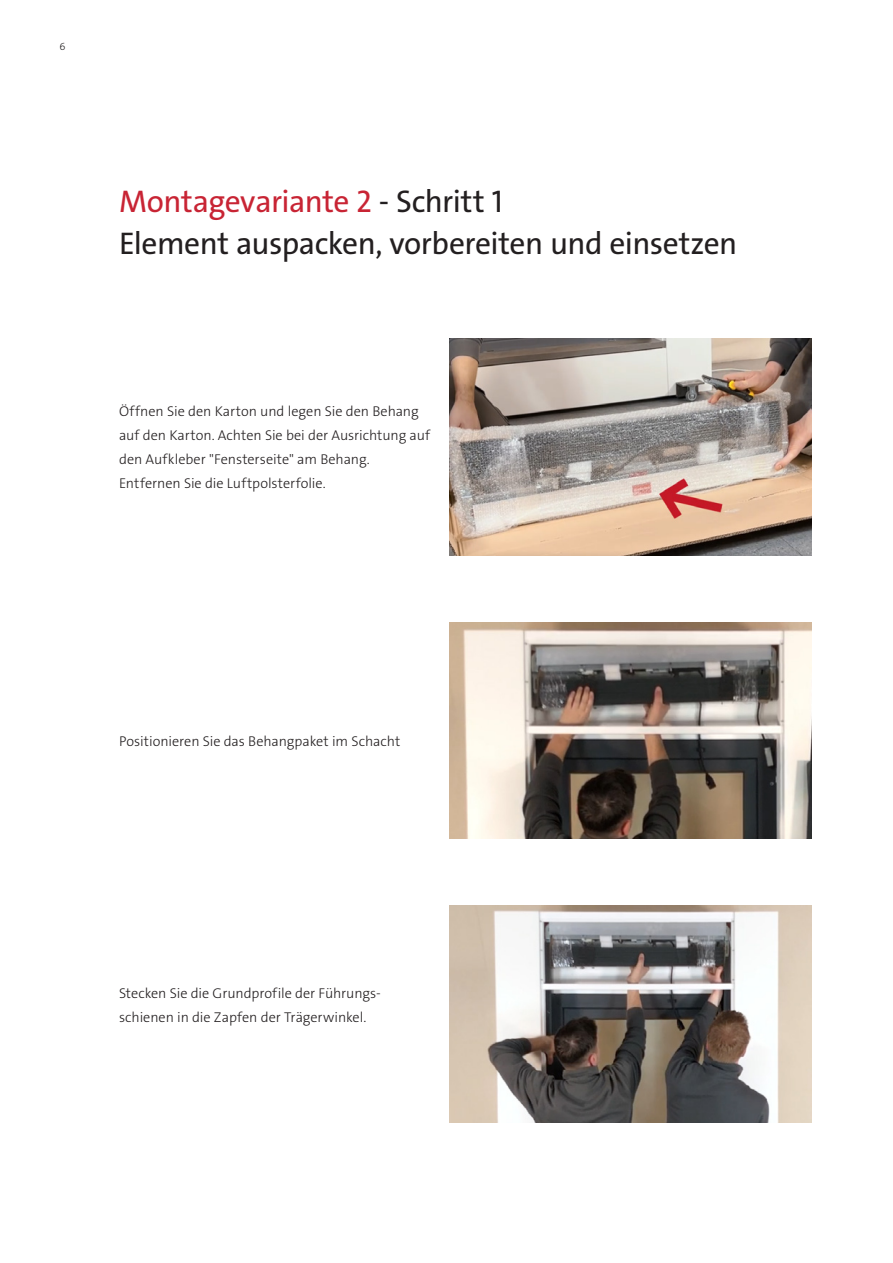
<style>
.page{position:relative;width:893px;height:1263px;background:#fff}
.page>*{position:absolute;margin:0;border:0;box-sizing:border-box;transform-origin:0 0}
.t1{font:31.5px "The Sans Os F";letter-spacing:-.015em;color:#231f20}
.t2{font:31.5px "The Sans Os F";letter-spacing:-.015em;color:#c82434}
.Copy{font:300 14.25px/24px "The Sans Os F";letter-spacing:-.005em;color:#231f20}
.t3{font:300 10.5px "The Sans Os F";color:#231f20}
.s1{color:#231f20}
</style>
<div class="page">
<img style="left:450px;top:338px;width:361px;height:217px">
<img style="left:450px;top:622px;width:361px;height:217px">
<img style="left:450px;top:906px;width:361px;height:216px">
<p class="t3" style="left:60px;top:40px;width:8px">6</p>
<p class="t2" style="left:119px;top:181px;width:385px">Montagevariante 2 <span class="s1">- Schritt 1</span></p>
<p class="t1" style="left:119px;top:223px;width:620px">Element auspacken, vorbereiten und einsetzen</p>
<p class="Copy" style="left:119px;top:400px;width:312px">Öffnen Sie den Karton und legen Sie den Behang auf den Karton. Achten Sie bei der Ausrichtung auf den Aufkleber "Fensterseite" am Behang.</p>
<p class="Copy" style="left:119px;top:472px;width:208px">Entfernen Sie die Luftpolsterfolie.</p>
<p class="Copy" style="left:119px;top:730px;width:283px">Positionieren Sie das Behangpaket im Schacht</p>
<p class="Copy" style="left:119px;top:982px;width:263px">Stecken Sie die Grundprofile der Führungs&shy;schienen in die Zapfen der Trägerwinkel.</p>
</div>
